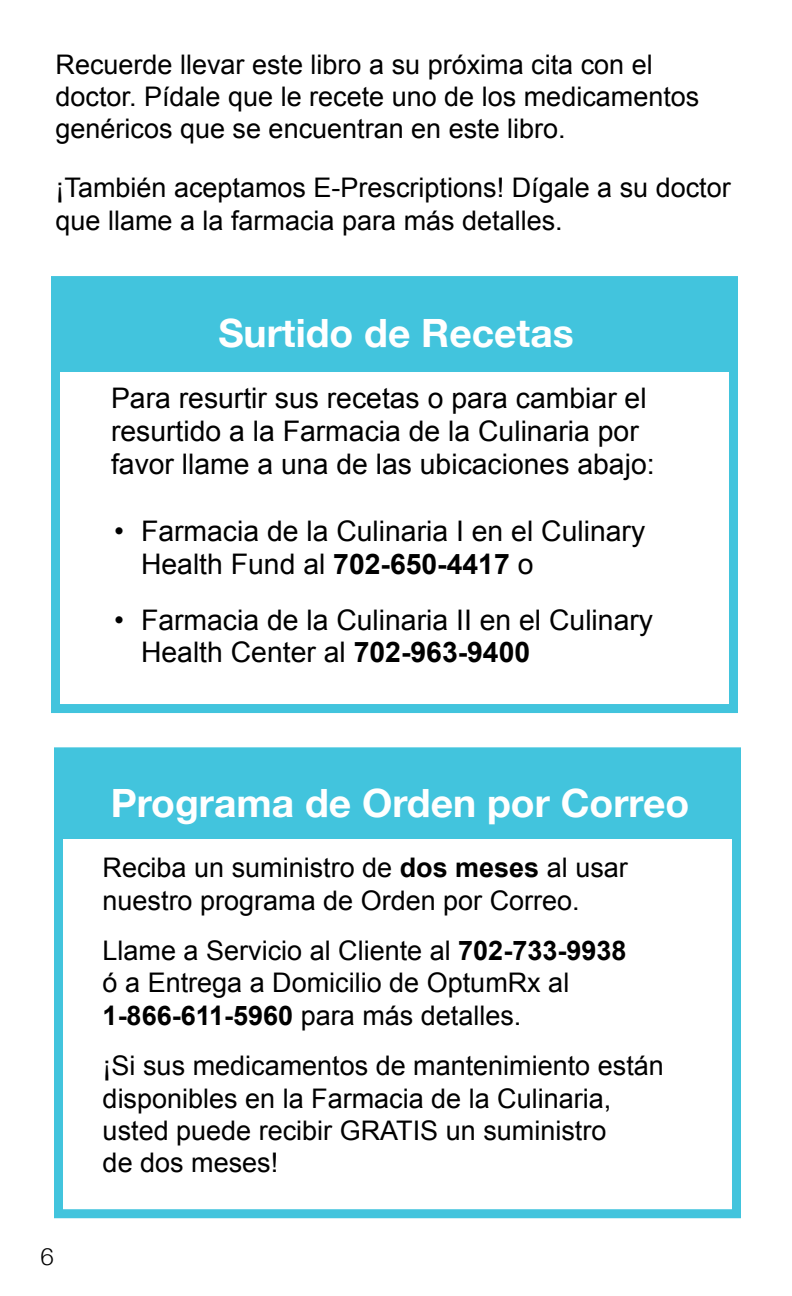
<style>
.page{position:relative;width:792px;height:1296px;background:#fff}
.page>*{position:absolute;margin:0;border:0;box-sizing:border-box;transform-origin:0 0}
.t1{font:700 39px "Helvetica Neue";color:#fff}
.t2{font:28.2px/32.4px "Arial";color:#000}
.t3{font:27px/32.4px "Arial";color:#000}
.t4{font:300 24px "Helvetica Neue";color:#000}
.s1{font-weight:700}
</style>
<div class="page">
<div style="left:54px;top:747px;width:687px;height:471px;border:9px solid #42c4dd"></div>
<div style="left:60px;top:752px;width:675px;height:86px;background:#42c4dd"></div>
<div style="left:51px;top:276px;width:687px;height:437px;border:9px solid #42c4dd"></div>
<div style="left:57px;top:285px;width:675px;height:87px;background:#42c4dd"></div>
<p class="t3" style="left:56px;top:48px;width:645px">Recuerde llevar este libro a su próxima cita con el doctor. Pídale que le recete uno de los medicamentos genéricos que se encuentran en este libro.</p>
<p class="t3" style="left:56px;top:172px;width:677px">¡También aceptamos E-Prescriptions! Dígale a su doctor que llame a la farmacia para más detalles.</p>
<h1 class="t1" style="left:218px;top:303px;width:357px">Surtido de Recetas</h1>
<p class="t2" style="left:111px;top:382px;width:545px">Para resurtir sus recetas o para cambiar el resurtido a la Farmacia de la Culinaria por favor llame a una de las ubicaciones abajo:</p>
<p class="t2" style="left:141px;top:516px;width:506px;text-indent:-27px">• Farmacia de la Culinaria I en el Culinary<br>Health Fund al <span class="s1">702-650-4417</span> o</p>
<p class="t2" style="left:141px;top:604px;width:514px;text-indent:-27px">• Farmacia de la Culinaria II en el Culinary<br>Health Center al <span class="s1">702-963-9400</span></p>
<p class="t4" style="left:40px;top:1237px;width:15px">6</p>
<h1 class="t1" style="left:111px;top:772px;width:580px">Programa de Orden por Correo</h1>
<p class="t3" style="left:103px;top:852px;width:527px">Reciba un suministro de <span class="s1">dos meses</span> al usar nuestro programa de Orden por Correo.</p>
<p class="t3" style="left:103px;top:935px;width:525px">Llame a Servicio al Cliente al <span class="s1">702-733-9938 </span>ó a Entrega a Domicilio de OptumRx al<br><span class="s1">1-866-611-5960</span> para más detalles.</p>
<p class="t3" style="left:103px;top:1050px;width:563px">¡Si sus medicamentos de mantenimiento están disponibles en la Farmacia de la Culinaria, usted puede recibir GRATIS un suministro<br>de dos meses!</p>
</div>
